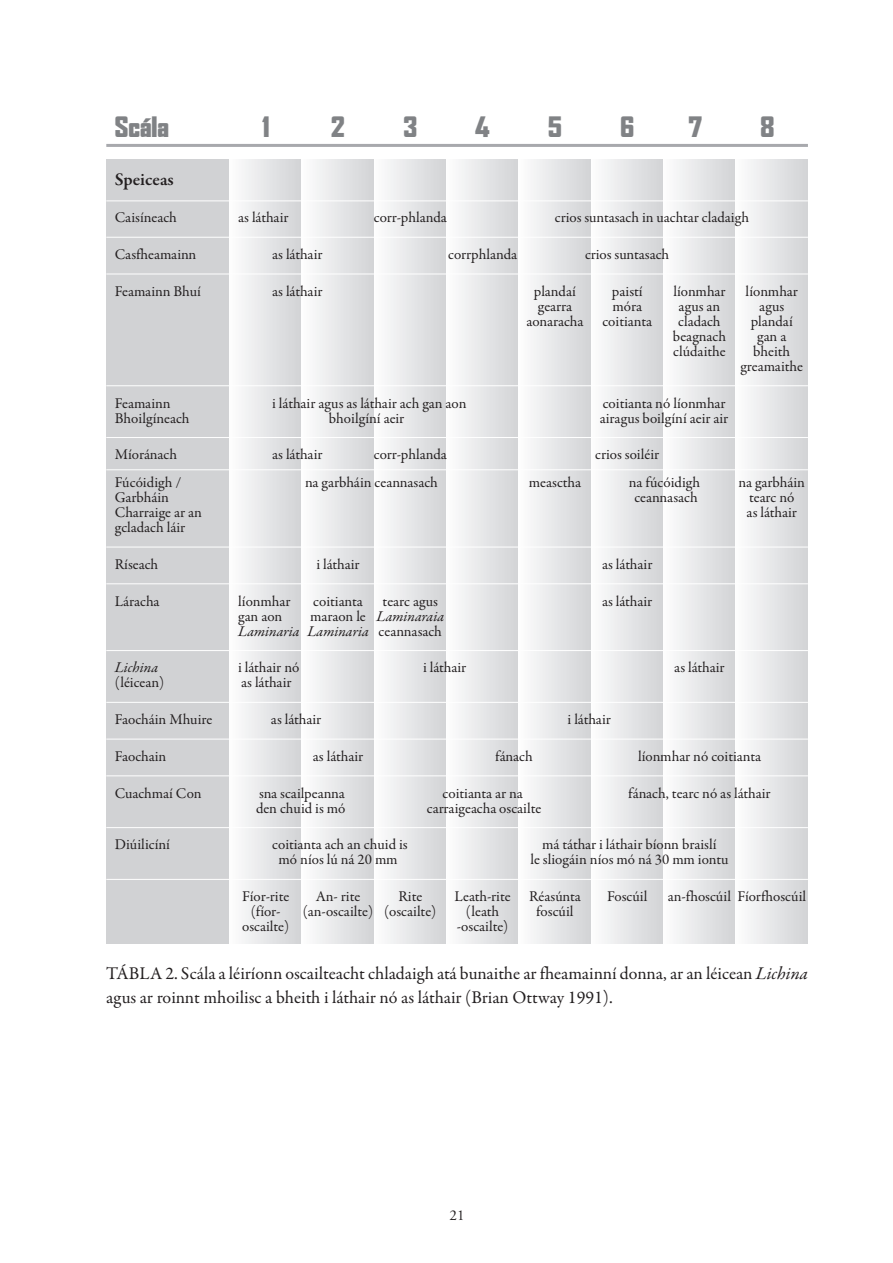
<style>
.page{position:relative;width:893px;height:1263px;background:#fff}
.page>*{position:absolute;margin:0;border:0;box-sizing:border-box;transform-origin:0 0}
.t1{font:900 27px "Agency FB";color:#808285}
.t2{font:18px/24px "Garamond Premr Pro";color:#231f20}
.t3{font:600 18px "Garamond Premr Pro";color:#231f20}
.t4{font:15px/15px "Garamond Premr Pro";color:#231f20;text-align:center}
.t5{font:italic 15px/15px "Garamond Premr Pro";color:#231f20;text-align:right}
.t6{font:15px "Adobe Garamond Pro";color:#231f20}
.s1{font-style:normal}
.s2{font-style:italic}
</style>
<div class="page">
<div style="left:106px;top:159px;width:124px;height:784px;background:#d1d2d4"></div>
<div style="left:230px;top:159px;width:71px;height:784px;background:linear-gradient(to right,#fdfdfd,#d2d3d5)"></div>
<div style="left:302px;top:159px;width:72px;height:784px;background:linear-gradient(to right,#fdfdfd,#d2d4d6)"></div>
<div style="left:374px;top:159px;width:72px;height:784px;background:linear-gradient(to right,#fdfdfd,#d3d4d6)"></div>
<div style="left:446px;top:159px;width:73px;height:784px;background:linear-gradient(to right,#fdfdfd,#d2d3d5)"></div>
<div style="left:519px;top:159px;width:72px;height:784px;background:linear-gradient(to right,#fdfdfd,#d2d4d6)"></div>
<div style="left:591px;top:159px;width:72px;height:784px;background:linear-gradient(to right,#fdfdfd,#d3d4d6)"></div>
<div style="left:663px;top:159px;width:73px;height:784px;background:linear-gradient(to right,#fdfdfd,#d1d3d5)"></div>
<div style="left:736px;top:159px;width:72px;height:784px;background:linear-gradient(to right,#fcfdfd,#d2d3d6)"></div>
<hr style="left:106px;top:200px;width:702px;height:1px;background:#fff">
<hr style="left:106px;top:237px;width:702px;height:1px;background:#fff">
<hr style="left:106px;top:274px;width:702px;height:1px;background:#fff">
<hr style="left:106px;top:385px;width:702px;height:1px;background:#fff">
<hr style="left:106px;top:437px;width:702px;height:1px;background:#fff">
<hr style="left:106px;top:469px;width:702px;height:1px;background:#fff">
<hr style="left:106px;top:547px;width:702px;height:1px;background:#fff">
<hr style="left:106px;top:583px;width:702px;height:1px;background:#fff">
<hr style="left:106px;top:650px;width:702px;height:1px;background:#fff">
<hr style="left:106px;top:702px;width:702px;height:1px;background:#fff">
<hr style="left:106px;top:739px;width:702px;height:1px;background:#fff">
<hr style="left:106px;top:775px;width:702px;height:1px;background:#fff">
<hr style="left:106px;top:827px;width:702px;height:1px;background:#fff">
<hr style="left:106px;top:879px;width:702px;height:1px;background:#fff">
<hr style="left:106px;top:144px;width:702px;height:3px;background:#a8a9ad">
<h1 class="t1" style="left:115px;top:112px;width:56px">Scála</h1>
<h1 class="t1" style="left:262px;top:112px;width:9px">1</h1>
<h1 class="t1" style="left:331px;top:112px;width:15px">2</h1>
<h1 class="t1" style="left:403px;top:112px;width:15px">3</h1>
<h1 class="t1" style="left:475px;top:112px;width:16px">4</h1>
<h1 class="t1" style="left:548px;top:112px;width:15px">5</h1>
<h1 class="t1" style="left:620px;top:112px;width:15px">6</h1>
<h1 class="t1" style="left:688px;top:112px;width:15px">7</h1>
<h1 class="t1" style="left:761px;top:112px;width:15px">8</h1>
<p class="t3" style="left:115px;top:173px;width:61px">Speiceas</p>
<p class="t4" style="left:115px;top:211px;width:64px">Caisíneach</p>
<p class="t4" style="left:238px;top:211px;width:52px">as láthair</p>
<p class="t4" style="left:374px;top:211px;width:75px">corr-phlanda</p>
<p class="t4" style="left:555px;top:211px;width:196px">crios suntasach in uachtar cladaigh</p>
<p class="t4" style="left:115px;top:248px;width:83px">Casfheamainn</p>
<p class="t4" style="left:272px;top:248px;width:52px">as láthair</p>
<p class="t4" style="left:448px;top:248px;width:71px">corrphlanda</p>
<p class="t4" style="left:585px;top:248px;width:86px">crios suntasach</p>
<p class="t4" style="left:115px;top:285px;width:88px">Feamainn Bhuí</p>
<p class="t4" style="left:272px;top:285px;width:52px">as láthair</p>
<p class="t4" style="left:534px;top:285px;width:44px">plandaí</p>
<p class="t4" style="left:612px;top:285px;width:32px">paistí</p>
<p class="t4" style="left:673px;top:285px;width:54px">líonmhar</p>
<p class="t4" style="left:746px;top:285px;width:54px">líonmhar</p>
<p class="t4" style="left:538px;top:300px;width:36px">gearra</p>
<p class="t4" style="left:612px;top:300px;width:31px">móra</p>
<p class="t4" style="left:679px;top:300px;width:43px">agus an</p>
<p class="t4" style="left:759px;top:300px;width:27px">agus</p>
<p class="t4" style="left:526px;top:315px;width:58px">aonaracha</p>
<p class="t4" style="left:602px;top:315px;width:51px">coitianta</p>
<p class="t4" style="left:678px;top:315px;width:44px">cladach</p>
<p class="t4" style="left:751px;top:315px;width:44px">plandaí</p>
<p class="t4" style="left:673px;top:330px;width:55px">beagnach</p>
<p class="t4" style="left:757px;top:330px;width:31px">gan a</p>
<p class="t4" style="left:673px;top:345px;width:54px">clúdaithe</p>
<p class="t4" style="left:740px;top:345px;width:64px">bheith greamaithe</p>
<p class="t4" style="left:115px;top:397px;width:57px">Feamainn</p>
<p class="t4" style="left:272px;top:397px;width:196px">i láthair agus as láthair ach gan aon</p>
<p class="t4" style="left:603px;top:397px;width:124px">coitianta nó líonmhar</p>
<p class="t4" style="left:115px;top:412px;width:76px">Bhoilgíneach</p>
<p class="t4" style="left:329px;top:412px;width:77px">bhoilgíní aeir</p>
<p class="t4" style="left:600px;top:412px;width:130px">airagus boilgíní aeir air</p>
<p class="t4" style="left:115px;top:448px;width:64px">Míoránach</p>
<p class="t4" style="left:272px;top:448px;width:52px">as láthair</p>
<p class="t4" style="left:374px;top:448px;width:75px">corr-phlanda</p>
<p class="t4" style="left:595px;top:448px;width:65px">crios soiléir</p>
<p class="t4" style="left:115px;top:476px;width:68px">Fúcóidigh /</p>
<p class="t4" style="left:305px;top:476px;width:134px">na garbháin ceannasach</p>
<p class="t4" style="left:529px;top:476px;width:54px">measctha</p>
<p class="t4" style="left:629px;top:476px;width:73px">na fúcóidigh</p>
<p class="t4" style="left:738px;top:476px;width:68px">na garbháin</p>
<p class="t4" style="left:115px;top:491px;width:56px">Garbháin</p>
<p class="t4" style="left:634px;top:491px;width:65px">ceannasach</p>
<p class="t4" style="left:749px;top:491px;width:47px">tearc nó</p>
<p class="t4" style="left:115px;top:506px;width:88px">Charraige ar an</p>
<p class="t4" style="left:747px;top:506px;width:52px">as láthair</p>
<p class="t4" style="left:115px;top:521px;width:72px">gcladach láir</p>
<p class="t4" style="left:115px;top:558px;width:45px">Ríseach</p>
<p class="t4" style="left:316px;top:558px;width:45px">i láthair</p>
<p class="t4" style="left:602px;top:558px;width:52px">as láthair</p>
<p class="t4" style="left:115px;top:595px;width:46px">Láracha</p>
<p class="t4" style="left:238px;top:595px;width:54px">líonmhar</p>
<p class="t4" style="left:313px;top:595px;width:51px">coitianta</p>
<p class="t4" style="left:383px;top:595px;width:57px">tearc agus</p>
<p class="t4" style="left:602px;top:595px;width:52px">as láthair</p>
<p class="t4" style="left:238px;top:610px;width:46px">gan aon</p>
<p class="t5" style="left:238px;top:610px;width:207px"><span class="s1">maraon le</span> Laminaraia<br>Laminaria Laminaria <span class="s1">ceannasach</span></p>
<p class="t5" style="left:115px;top:661px;width:45px">Lichina</p>
<p class="t4" style="left:238px;top:661px;width:63px">i láthair nó</p>
<p class="t4" style="left:423px;top:661px;width:45px">i láthair</p>
<p class="t4" style="left:674px;top:661px;width:52px">as láthair</p>
<p class="t4" style="left:115px;top:676px;width:51px">(léicean)</p>
<p class="t4" style="left:241px;top:676px;width:52px">as láthair</p>
<p class="t4" style="left:115px;top:713px;width:99px">Faocháin Mhuire</p>
<p class="t4" style="left:271px;top:713px;width:52px">as láthair</p>
<p class="t4" style="left:568px;top:713px;width:45px">i láthair</p>
<p class="t4" style="left:115px;top:750px;width:53px">Faochain</p>
<p class="t4" style="left:313px;top:750px;width:52px">as láthair</p>
<p class="t4" style="left:495px;top:750px;width:39px">fánach</p>
<p class="t4" style="left:638px;top:750px;width:124px">líonmhar nó coitianta</p>
<p class="t4" style="left:115px;top:787px;width:88px">Cuachmaí Con</p>
<p class="t4" style="left:259px;top:787px;width:87px">sna scailpeanna</p>
<p class="t4" style="left:443px;top:787px;width:82px">coitianta ar na</p>
<p class="t4" style="left:628px;top:787px;width:144px">fánach, tearc nó as láthair</p>
<p class="t4" style="left:256px;top:802px;width:91px">den chuid is mó</p>
<p class="t4" style="left:427px;top:802px;width:116px">carraigeacha oscailte</p>
<p class="t4" style="left:115px;top:838px;width:57px">Diúilicíní</p>
<p class="t4" style="left:272px;top:838px;width:137px">coitianta ach an chuid is</p>
<p class="t4" style="left:542px;top:838px;width:176px">má táthar i láthair bíonn braislí</p>
<p class="t4" style="left:278px;top:853px;width:121px">mó níos lú ná 20 mm</p>
<p class="t4" style="left:530px;top:853px;width:200px">le sliogáin níos mó ná 30 mm iontu</p>
<p class="t4" style="left:242px;top:890px;width:49px">Fíor-rite</p>
<p class="t4" style="left:316px;top:890px;width:46px">An- rite</p>
<p class="t4" style="left:398px;top:890px;width:25px">Rite</p>
<p class="t4" style="left:455px;top:890px;width:128px">Leath-rite Réasúnta</p>
<p class="t4" style="left:607px;top:890px;width:42px">Foscúil</p>
<p class="t4" style="left:668px;top:890px;width:140px">an-fhoscúil Fíorfhoscúil</p>
<p class="t4" style="left:251px;top:905px;width:31px">(fíor-</p>
<p class="t4" style="left:303px;top:905px;width:135px">(an-oscailte) (oscailte)</p>
<p class="t4" style="left:466px;top:905px;width:35px">(leath</p>
<p class="t4" style="left:536px;top:905px;width:39px">foscúil</p>
<p class="t4" style="left:242px;top:920px;width:49px">oscailte)</p>
<p class="t4" style="left:457px;top:920px;width:53px">-oscailte)</p>
<p class="t2" style="left:106px;top:963px;width:703px">TÁBLA 2. Scála a léiríonn oscailteacht chladaigh atá bunaithe ar fheamainní donna, ar an léicean <span class="s2">Lichina </span>agus ar roinnt mhoilisc a bheith i láthair nó as láthair (Brian Ottway 1991).</p>
<p class="t6" style="left:450px;top:1209px;width:16px">21</p>
</div>
